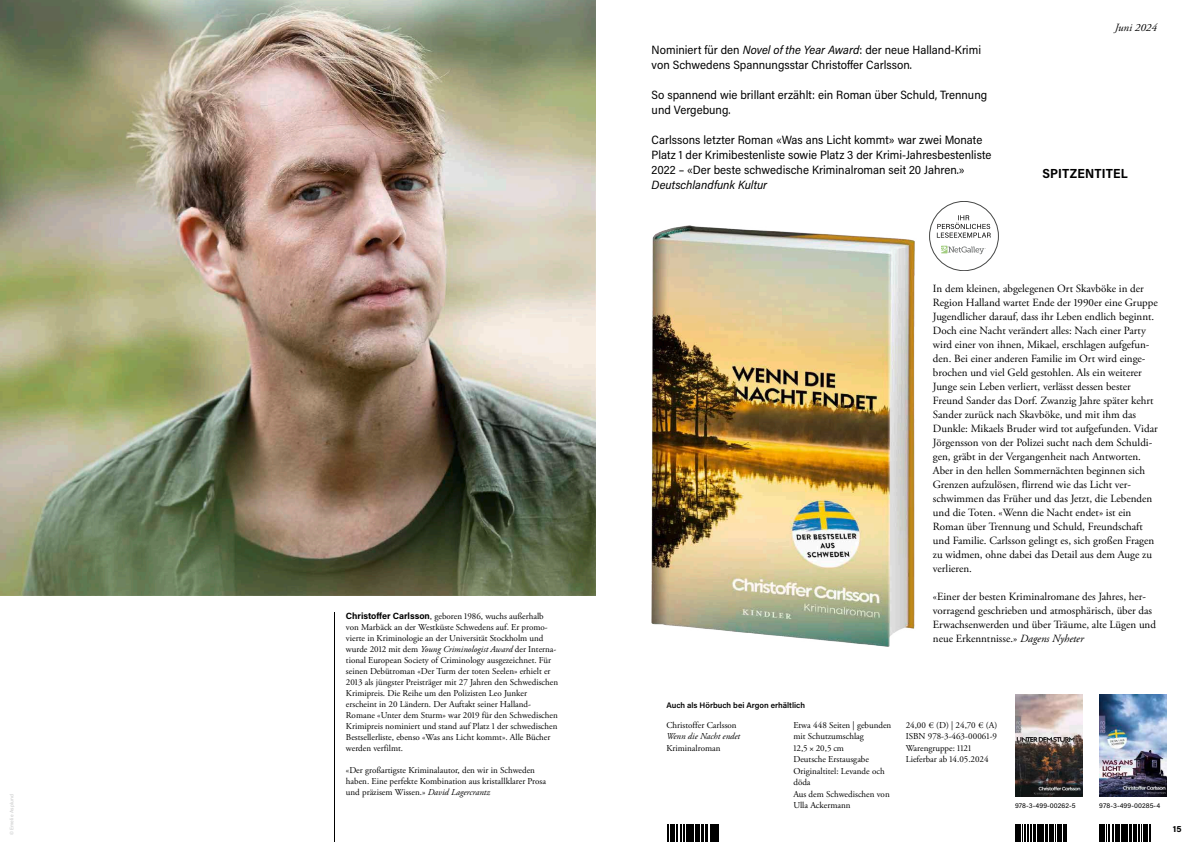
<style>
.page{position:relative;width:1191px;height:842px;background:#fff}
.page>*{position:absolute;margin:0;border:0;box-sizing:border-box;transform-origin:0 0}
.t1{font:700 13.2px "Acumin Pro Semi Cond";letter-spacing:.01em;color:#000}
.t2{font:12px/15px "Acumin Pro Semi Cond";color:#000}
.t3{font:italic 12px "Acumin Pro Semi Cond";color:#000}
.t4{font:11px/14px "Adobe Garamond Pro";color:#000}
.t5{font:italic 11px "Adobe Garamond Pro";color:#000}
.t6{font:9px/11px "Adobe Garamond Pro";color:#000}
.t7{font:italic 9px "Adobe Garamond Pro";color:#000}
.t8{font:700 9px "Acumin Pro";color:#000}
.t9{font:600 8px "Acumin Pro";color:#000}
.t10{font:7px "Acumin Pro";letter-spacing:.01em;color:#000}
.t11{font:5px "Acumin Pro";letter-spacing:.02em;color:#c5c6c6}
.s1{font-family:"Acumin Pro";font-weight:700}
.s2{font-style:italic}
</style>
<div class="page">
<img style="left:0;top:0;width:595px;height:595px">
<hr style="left:334px;top:612px;width:1px;height:230px;background:#000">
<svg style="left:960px;top:246px;width:26px;height:8px"></svg>
<svg style="left:960px;top:215px;width:30px;height:23px"></svg>
<img style="left:651px;top:201px;width:309px;height:446px">
<svg style="left:667px;top:824px;width:52px;height:1px"></svg>
<svg style="left:667px;top:825px;width:52px;height:17px"></svg>
<img style="left:1015px;top:694px;width:67px;height:102px">
<svg style="left:1015px;top:824px;width:52px;height:1px"></svg>
<svg style="left:1015px;top:825px;width:52px;height:17px"></svg>
<img style="left:1099px;top:694px;width:67px;height:102px">
<svg style="left:1099px;top:824px;width:52px;height:1px"></svg>
<svg style="left:1099px;top:825px;width:52px;height:17px"></svg>
<p class="t11" style="left:8px;top:835px;width:43px;rotate:-90deg">© Emelie Asplund</p>
<p class="t6" style="left:346px;top:611px;width:214px"><span class="s1">Christoffer Carlsson</span>, geboren 1986, wuchs außerhalb von Marbäck an der Westküste Schwedens auf. Er promo&shy;vierte in Kriminologie an der Universität Stockholm und wurde 2012 mit dem <span class="s2">Young Criminologist Award</span> der Interna&shy;tional European Society of Criminology ausgezeichnet. Für seinen Debütroman «Der Turm der toten Seelen» erhielt er 2013 als jüngster Preisträger mit 27 Jahren den Schwedischen Krimipreis. Die Reihe um den Polizisten Leo Junker erscheint in 20 Ländern. Der Auftakt seiner Halland-Romane «Unter dem Sturm» war 2019 für den Schwedischen Krimipreis nominiert und stand auf Platz 1 der schwedischen Bestsellerliste, ebenso «Was ans Licht kommt». Alle Bücher werden verfilmt.</p>
<p class="t6" style="left:346px;top:765px;width:202px">«Der großartigste Kriminalautor, den wir in Schweden haben. Eine perfekte Kombination aus kristallklarer Prosa und präzisem Wissen.» <span class="s2">David Lagercrantz</span></p>
<p class="t2" style="left:651px;top:41px;width:331px">Nominiert für den <span class="s2">Novel of the Year Award</span>: der neue Halland-Krimi von Schwedens Spannungsstar Christoffer Carlsson.</p>
<p class="t2" style="left:651px;top:86px;width:337px">So spannend wie brillant erzählt: ein Roman über Schuld, Trennung und Vergebung.</p>
<p class="t2" style="left:651px;top:132px;width:341px">Carlssons letzter Roman «Was ans Licht kommt» war zwei Monate<br>Platz 1 der Krimibestenliste sowie Platz 3 der Krimi-Jahresbestenliste<br>2022 – «Der beste schwedische Kriminalroman seit 20 Jahren.»</p>
<p class="t3" style="left:651px;top:176px;width:117px">Deutschlandfunk Kultur</p>
<p class="t5" style="left:1114px;top:21px;width:44px">Juni 2024</p>
<p class="t1" style="left:1042px;top:164px;width:87px">SPITZENTITEL</p>
<p class="t4" style="left:933px;top:281px;width:226px">In dem kleinen, abgelegenen Ort Skavböke in der Region Halland wartet Ende der 1990er eine Gruppe Jugendlicher darauf, dass ihr Leben endlich beginnt.<br>Doch eine Nacht verändert alles: Nach einer Party wird einer von ihnen, Mikael, erschlagen aufgefun&shy;den. Bei einer anderen Familie im Ort wird einge&shy;brochen und viel Geld gestohlen. Als ein weiterer Junge sein Leben verliert, verlässt dessen bester Freund Sander das Dorf. Zwanzig Jahre später kehrt Sander zurück nach Skavböke, und mit ihm das Dunkle: Mikaels Bruder wird tot aufgefunden. Vidar Jörgensson von der Polizei sucht nach dem Schuldi&shy;gen, gräbt in der Vergangenheit nach Antworten.<br>Aber in den hellen Sommernächten beginnen sich Grenzen aufzulösen, flirrend wie das Licht ver&shy;schwimmen das Früher und das Jetzt, die Lebenden und die Toten. «Wenn die Nacht endet» ist ein Roman über Trennung und Schuld, Freundschaft und Familie. Carlsson gelingt es, sich großen Fragen zu widmen, ohne dabei das Detail aus dem Auge zu verlieren.</p>
<p class="t4" style="left:933px;top:589px;width:224px">«Einer der besten Kriminalromane des Jahres, her&shy;vorragend geschrieben und atmosphärisch, über das Erwachsenwerden und über Träume, alte Lügen und neue Erkenntnisse.» <span class="s2">Dagens Nyheter</span></p>
<p class="t9" style="left:666px;top:700px;width:140px">Auch als Hörbuch bei Argon erhältlich</p>
<p class="t6" style="left:666px;top:719px;width:72px">Christoffer Carlsson</p>
<p class="t7" style="left:666px;top:731px;width:75px">Wenn die Nacht endet</p>
<p class="t6" style="left:666px;top:742px;width:56px">Kriminalroman</p>
<p class="t6" style="left:793px;top:719px;width:99px;line-height:11.5px">Etwa 448 Seiten | gebunden mit Schutzumschlag<br>12,5 × 20,5 cm<br>Deutsche Erstausgabe<br>Originaltitel: Levande och döda<br>Aus dem Schwedischen von<br>Ulla Ackermann</p>
<p class="t6" style="left:905px;top:719px;width:93px;line-height:11.5px">24,00 € (D) | 24,70 € (A)<br>ISBN 978-3-463-00061-9<br>Warengruppe: 1121<br>Lieferbar ab 14.05.2024</p>
<p class="t10" style="left:1015px;top:801px;width:62px">978-3-499-00262-5</p>
<p class="t10" style="left:1099px;top:801px;width:62px">978-3-499-00285-4</p>
<p class="t8" style="left:1172px;top:822px;width:10px">15</p>
</div>
